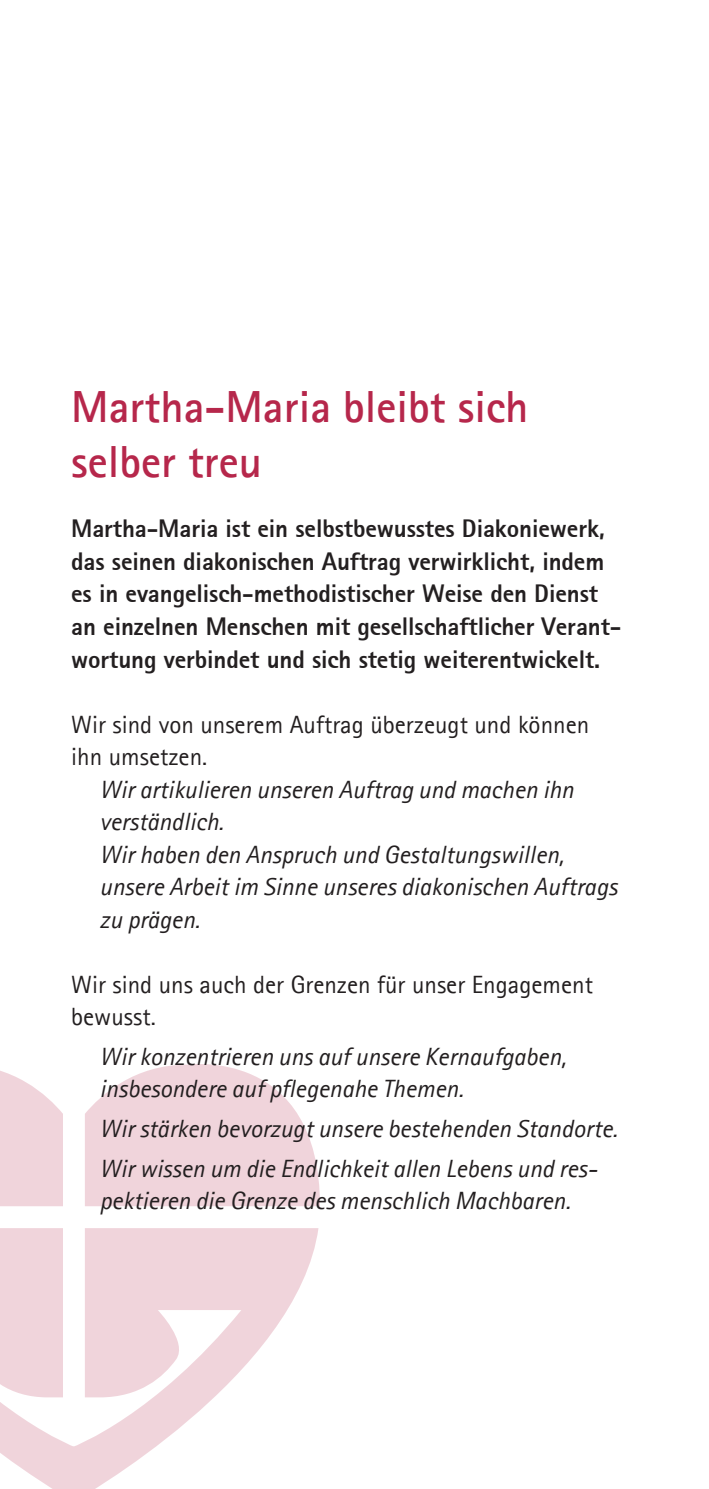
<style>
.page{position:relative;width:709px;height:1489px;background:#fff}
.page>*{position:absolute;margin:0;border:0;box-sizing:border-box;transform-origin:0 0}
.t1{font:700 45px/55px "Agfa Rotis Sans Serif";color:#b6274b}
.t2{font:italic 25px/32.5px "Agfa Rotis Sans Serif";color:#231f20}
.t3{font:800 25px/32.5px "Agfa Rotis Sans Serif";letter-spacing:-.005em;color:#231f20}
.t4{font:25px/32.5px "Agfa Rotis Sans Serif";color:#231f20}
</style>
<div class="page">
<svg style="left:85px;top:1064px;width:235px;height:142px;background:#f2dae0"></svg>
<svg style="left:0;top:1228px;width:318px;height:260px;fill:#f0d4db"></svg>
<svg style="left:0;top:1071px;width:63px;height:135px;background:#f1d9df"></svg>
<h1 class="t1" style="left:71px;top:378px;width:459px">Martha-Maria bleibt sich selber treu</h1>
<p class="t3" style="left:71px;top:512px;width:552px">Martha-Maria ist ein selbstbewusstes Diakoniewerk, das seinen diakonischen Auftrag verwirklicht, indem es in evangelisch-methodistischer Weise den Dienst an einzelnen Menschen mit gesellschaftlicher Verant&shy;wortung verbindet und sich stetig weiterentwickelt.</p>
<p class="t4" style="left:71px;top:707px;width:519px">Wir sind von unserem Auftrag überzeugt und können ihn umsetzen.</p>
<p class="t2" style="left:100px;top:773px;width:519px">Wir artikulieren unseren Auftrag und machen ihn verständlich.<br>Wir haben den Anspruch und Gestaltungswillen, unsere Arbeit im Sinne unseres diakonischen Auftrags zu prägen.</p>
<p class="t4" style="left:71px;top:967px;width:523px">Wir sind uns auch der Grenzen für unser Engagement bewusst.</p>
<p class="t2" style="left:100px;top:1040px;width:468px">Wir konzentrieren uns auf unsere Kernaufgaben, insbesondere auf pflegenahe Themen.</p>
<p class="t2" style="left:100px;top:1108px;width:519px;line-height:39.5px">Wir stärken bevorzugt unsere bestehenden Standorte.<br>Wir wissen um die Endlichkeit allen Lebens und res-</p>
<p class="t2" style="left:100px;top:1184px;width:472px">pektieren die Grenze des menschlich Machbaren.</p>
</div>
